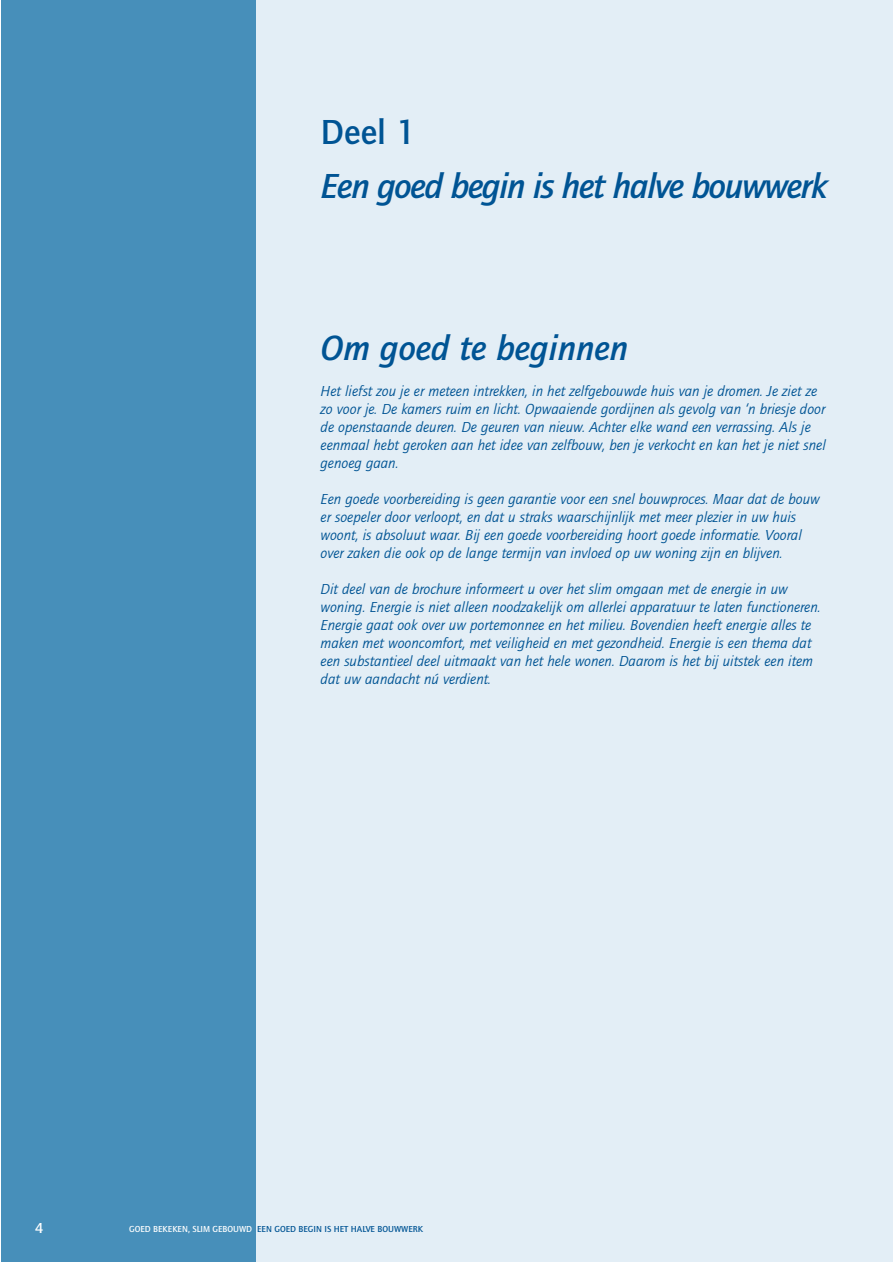
<style>
.page{position:relative;width:893px;height:1263px;background:#fff}
.page>*{position:absolute;margin:0;border:0;box-sizing:border-box;transform-origin:0 0}
.t1{font:italic 500 36px "Quay Sans";letter-spacing:-.035em;color:#005494}
.t2{font:italic 500 36px "Quay Sans";color:#005494}
.t3{font:500 36px "Quay Sans";color:#005494}
.t4{font:italic 15px/18px "Quay Sans";color:#005494}
.t5{font:500 15px "Quay Sans";color:#fff}
.t6{font:500 9px "Quay Sans";color:#005494}
.s1{color:#fff}
</style>
<div class="page">
<div style="left:1px;top:0;width:891px;height:1262px;background:#e3eef6"></div>
<div style="left:1px;top:0;width:254px;height:1262px;background:#478fba"></div>
<h1 class="t3" style="left:320px;top:118px;width:97px">Deel 1</h1>
<h1 class="t1" style="left:320px;top:172px;width:508px">Een goed begin is het halve bouwwerk</h1>
<h1 class="t2" style="left:320px;top:334px;width:309px">Om goed te beginnen</h1>
<p class="t4" style="left:320px;top:383px;width:507px">Het liefst zou je er meteen intrekken, in het zelfgebouwde huis van je dromen. Je ziet ze zo voor je. De kamers ruim en licht. Opwaaiende gordijnen als gevolg van ‘n briesje door de openstaande deuren. De geuren van nieuw. Achter elke wand een verrassing. Als je eenmaal hebt geroken aan het idee van zelfbouw, ben je verkocht en kan het je niet snel genoeg gaan.</p>
<p class="t4" style="left:320px;top:491px;width:500px">Een goede voorbereiding is geen garantie voor een snel bouwproces. Maar dat de bouw er soepeler door verloopt, en dat u straks waarschijnlijk met meer plezier in uw huis woont, is absoluut waar. Bij een goede voorbereiding hoort goede informatie. Vooral over zaken die ook op de lange termijn van invloed op uw woning zijn en blijven.</p>
<p class="t4" style="left:320px;top:581px;width:501px">Dit deel van de brochure informeert u over het slim omgaan met de energie in uw woning. Energie is niet alleen noodzakelijk om allerlei apparatuur te laten functioneren.<br>Energie gaat ook over uw portemonnee en het milieu. Bovendien heeft energie alles te maken met wooncomfort, met veiligheid en met gezondheid. Energie is een thema dat een substantieel deel uitmaakt van het hele wonen. Daarom is het bij uitstek een item dat uw aandacht nú verdient.</p>
<p class="t5" style="left:35px;top:1222px;width:10px">4</p>
<p class="t6" style="left:129px;top:1225px;width:295px"><span class="s1">GOED BEKEKEN, SLIM GEBOUWD</span> EEN GOED BEGIN IS HET HALVE BOUWWERK</p>
</div>
